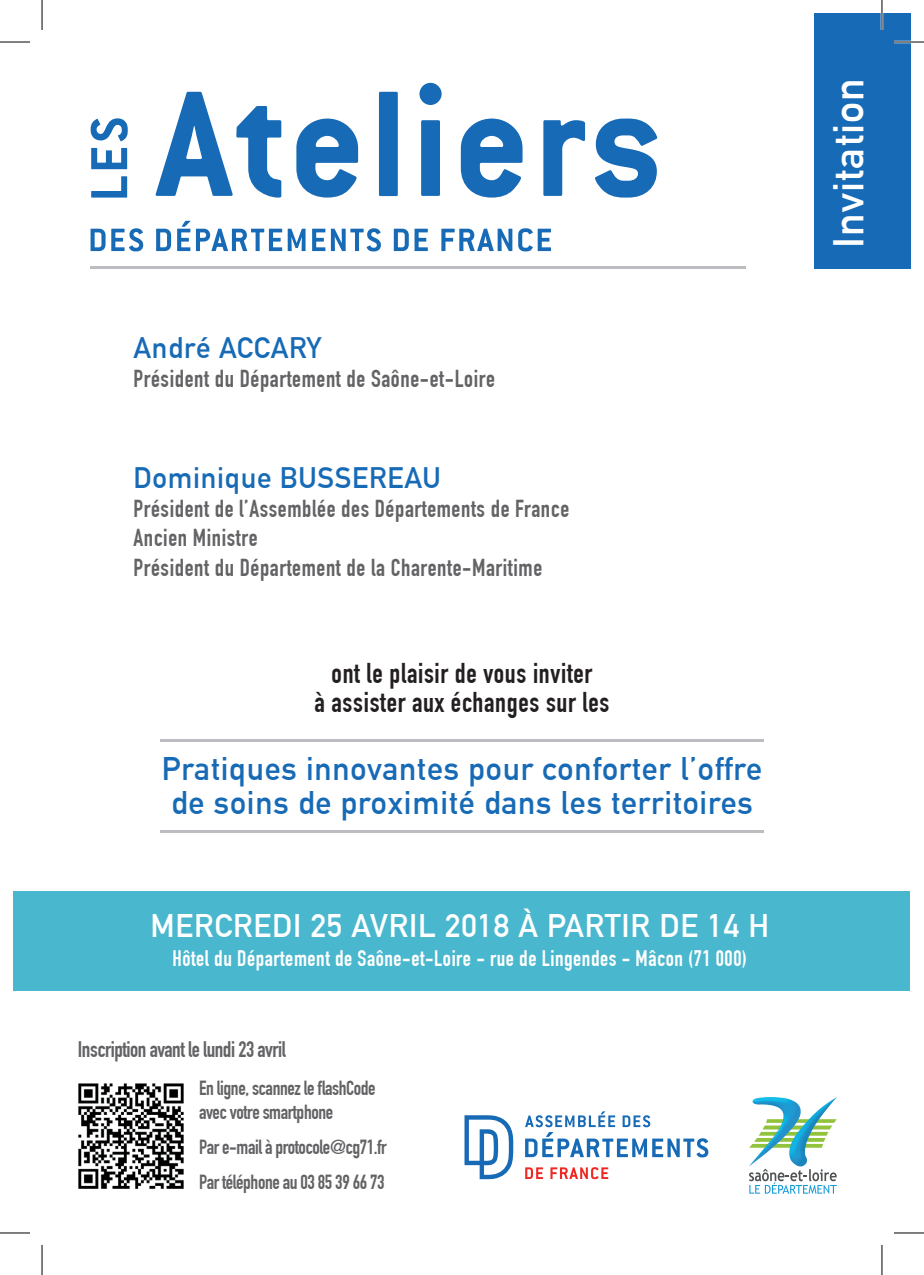
<style>
.page{position:relative;width:924px;height:1275px;background:#fff}
.page>*{position:absolute;margin:0;border:0;box-sizing:border-box;transform-origin:0 0}
.t1{font:700 42px "DIN Alternate";letter-spacing:.025em;color:#fff}
.t2{font:700 32px/34px "DIN Alternate";letter-spacing:.025em;color:#176ab5}
.t3{font:700 32px "DIN Alternate";letter-spacing:.025em;color:#fff}
.t4{font:700 29px "DIN Alternate";letter-spacing:.025em;color:#176ab5}
.t5{font:700 28px/29.2px "DIN Condensed";letter-spacing:.025em;color:#231f20;text-align:center}
.t6{font:700 24px/29.2px "DIN Condensed";letter-spacing:.025em;color:#636366}
.t7{font:700 22px "DIN Condensed";letter-spacing:.025em;color:#fff}
.t8{font:700 22px "DIN Condensed";letter-spacing:-.02em;color:#636366}
.t9{font:700 20px/34.8px "DIN Condensed";letter-spacing:-.02em;color:#636366}
</style>
<div class="page">
<div style="left:813px;top:14px;width:96px;height:255px;background:#176ab5"></div>
<div style="left:14px;top:891px;width:895px;height:100px;background:#49b7ce"></div>
<hr style="left:90px;top:267px;width:655px;height:2px;background:#bcbdc0">
<svg style="left:464px;top:1115px;width:49px;height:64px"></svg>
<svg style="left:525px;top:1167px;width:83px;height:12px"></svg>
<svg style="left:525px;top:1111px;width:183px;height:46px"></svg>
<svg style="left:155px;top:92px;width:502px;height:106px"></svg>
<div style="left:419px;top:83px;width:22px;height:22px;background:#176ab5;border-radius:50%"></div>
<svg style="left:91px;top:118px;width:37px;height:80px"></svg>
<svg style="left:90px;top:221px;width:460px;height:30px"></svg>
<svg style="left:749px;top:1097px;width:88px;height:97px"></svg>
<img style="left:78px;top:1083px;width:106px;height:106px">
<hr style="left:160px;top:830px;width:603px;height:2px;background:#bcbdc0">
<hr style="left:160px;top:739px;width:603px;height:2px;background:#bcbdc0">
<hr style="left:893px;top:41px;width:30px;height:2px;background:#fff">
<hr style="left:880px;top:0;width:2px;height:30px;background:#fff">
<hr style="left:0;top:42px;width:30px;height:1px;background:#000">
<hr style="left:893px;top:42px;width:30px;height:1px;background:#000">
<hr style="left:0;top:1232px;width:30px;height:1px;background:#000">
<hr style="left:893px;top:1232px;width:30px;height:1px;background:#000">
<hr style="left:42px;top:0;width:1px;height:30px;background:#000">
<hr style="left:42px;top:1245px;width:1px;height:30px;background:#000">
<hr style="left:881px;top:0;width:1px;height:30px;background:#000">
<hr style="left:881px;top:1245px;width:1px;height:30px;background:#000">
<p class="t4" style="left:133px;top:325px;width:189px">André ACCARY</p>
<p class="t6" style="left:133px;top:364px;width:363px">Président du Département de Saône-et-Loire</p>
<p class="t4" style="left:133px;top:456px;width:308px">Dominique BUSSEREAU</p>
<p class="t6" style="left:133px;top:494px;width:437px">Président de l’Assemblée des Départements de France<br>Ancien Ministre<br>Président du Département de la Charente-Maritime</p>
<p class="t5" style="left:314px;top:658px;width:296px">ont le plaisir de vous inviter<br>à assister aux échanges sur les</p>
<h2 class="t2" style="left:162px;top:749px;width:601px">Pratiques innovantes pour conforter l’offre de soins de proximité dans les territoires</h2>
<h2 class="t3" style="left:150px;top:901px;width:619px">MERCREDI 25 AVRIL 2018 À PARTIR DE 14 H</h2>
<p class="t7" style="left:172px;top:945px;width:575px">Hôtel du Département de Saône-et-Loire - rue de Lingendes - Mâcon (71 000)</p>
<p class="t8" style="left:78px;top:1036px;width:209px">Inscription avant le lundi 23 avril</p>
<p class="t9" style="left:199px;top:1076px;width:178px;line-height:24px">En ligne, scannez le flashCode avec votre smartphone</p>
<p class="t9" style="left:199px;top:1129px;width:189px">Par e-mail à protocole@cg71.fr<br>Par téléphone au 03 85 39 66 73</p>
<h1 class="t1" style="left:816px;top:248px;width:171px;rotate:-90deg">Invitation</h1>
</div>
